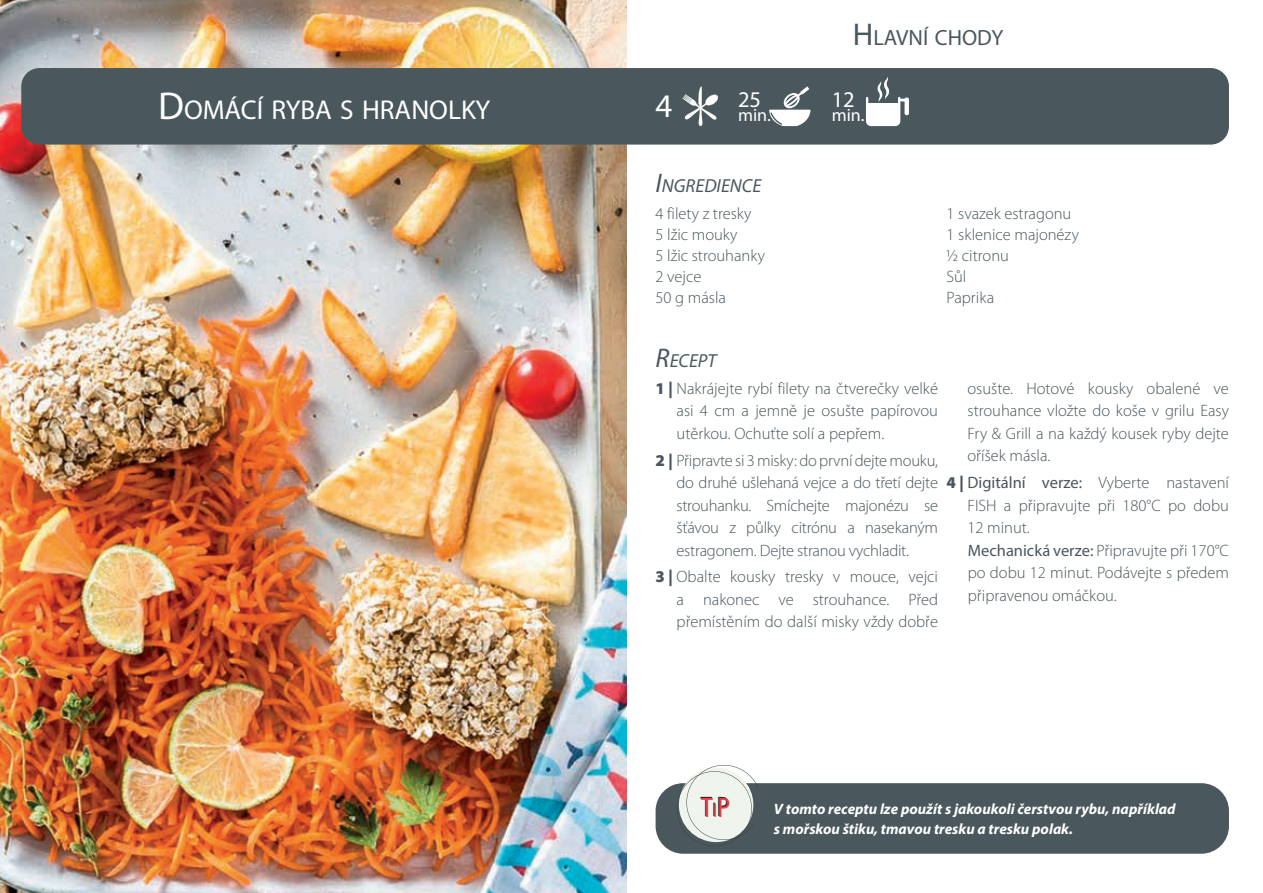
<style>
.page{position:relative;width:1263px;height:893px;background:#fff}
.page>*{position:absolute;margin:0;border:0;box-sizing:border-box;transform-origin:0 0}
.t1{font:33px "Myriad Pro";color:#fff}
.t2{font:27.3px "Myriad Pro";color:#fff}
.t3{font:25.35px "Futura Std";color:#231f20}
.t4{font:22.5px "Myriad Pro";color:#fff}
.t5{font:22.05px "Myriad Pro";color:#4a585e}
.t6{font:italic 18.9px "Myriad Pro";color:#4a585e}
.t7{font:18px "Myriad Pro";color:#fff}
.t8{font:300 16.5px/22.5px "Myriad Pro";color:#4a565e;text-align:justify}
.t9{font:italic 700 15px/19.5px "Myriad Pro";color:#fff}
.s1{font-size:39px}
.s2{font-size:31.5px}
.s3{font-size:27px}
.s4{font-weight:900}
.s5{font-weight:400}
.s6{font-size:17.7px}
</style>
<div class="page">
<img style="left:0;top:0;width:626px;height:893px">
<div style="left:21px;top:68px;width:1208px;height:77px;background:#4a585e;border-radius:18px"></div>
<svg style="left:769px;top:86px;width:41px;height:40px"></svg>
<div style="left:904px;top:98px;width:5px;height:17px;background:#fff;border-radius:2px"></div>
<svg style="left:866px;top:77px;width:39px;height:49px"></svg>
<svg style="left:682px;top:87px;width:36px;height:39px"></svg>
<div style="left:656px;top:783px;width:573px;height:71px;background:#4a585e;border-radius:28px"></div>
<svg style="left:677px;top:765px;width:81px;height:81px"></svg>
<h2 class="t2" style="left:158px;top:93px;width:334px"><span class="s1">D</span>OMÁCÍ RYBA S HRANOLKY</h2>
<h3 class="t5" style="left:853px;top:24px;width:152px"><span class="s2">H</span> LAVNÍ CHODY</h3>
<h1 class="t1" style="left:656px;top:86px;width:18px">4</h1>
<h3 class="t4" style="left:738px;top:86px;width:25px">25</h3>
<p class="t7" style="left:738px;top:104px;width:34px">min.</p>
<h3 class="t4" style="left:832px;top:86px;width:25px">12</h3>
<p class="t7" style="left:832px;top:104px;width:34px">min.</p>
<p class="t6" style="left:656px;top:174px;width:107px"><span class="s3">I</span>NGREDIENCE</p>
<p class="t8" style="left:656px;top:203px;width:111px;line-height:21px;text-align:left">4 filety z tresky<br>5 lžic mouky<br>5 lžic strouhanky<br>2 vejce<br>50 g másla</p>
<p class="t8" style="left:946px;top:203px;width:134px;line-height:21px;text-align:left">1 svazek estragonu<br>1 sklenice majonézy<br>1/2 citronu<br>Sůl<br>Paprika</p>
<p class="t6" style="left:656px;top:349px;width:62px"><span class="s3">R</span>ECEPT</p>
<p class="t8" style="left:676px;top:377px;width:263px;text-indent:-21px"><span class="s4">1 |</span> Nakrájejte rybí filety na čtverečky velké asi 4 cm a jemně je osušte papírovou utěrkou. Ochuťte solí a pepřem.</p>
<p class="t8" style="left:676px;top:449px;width:263px;text-indent:-21px"><span class="s4">2 |</span> Připravte si 3 misky: do první dejte mouku, do druhé ušlehaná vejce a do třetí dejte strouhanku. Smíchejte majonézu se šťávou z půlky citrónu a nasekaným estragonem. Dejte stranou vychladit.</p>
<p class="t8" style="left:676px;top:565px;width:263px;text-indent:-21px"><span class="s4">3 |</span> Obalte kousky tresky v mouce, vejci a nakonec ve strouhance. Před přemístěním do další misky vždy dobře</p>
<p class="t8" style="left:967px;top:377px;width:263px">osušte. Hotové kousky obalené ve strouhance vložte do koše v grilu Easy Fry &amp; Grill a na každý kousek ryby dejte oříšek másla.</p>
<p class="t8" style="left:967px;top:471px;width:263px;text-align:left;text-indent:-21px"><span class="s4">4 |</span> <span class="s5">Digitální verze:</span> Vyberte nastavení<br>FISH a připravujte při 180°C po dobu<br>12 minut.<br><span class="s5">Mechanická verze:</span> Připravujte při 170°C po dobu 12 minut. Podávejte s předem připravenou omáčkou.</p>
<h3 class="t3" style="left:700px;top:790px;width:30px">T<span class="s6">I</span>P</h3>
<p class="t9" style="left:774px;top:799px;width:403px">V tomto receptu lze použít s jakoukoli čerstvou rybu, například s mořskou štiku, tmavou tresku a tresku polak.</p>
</div>
